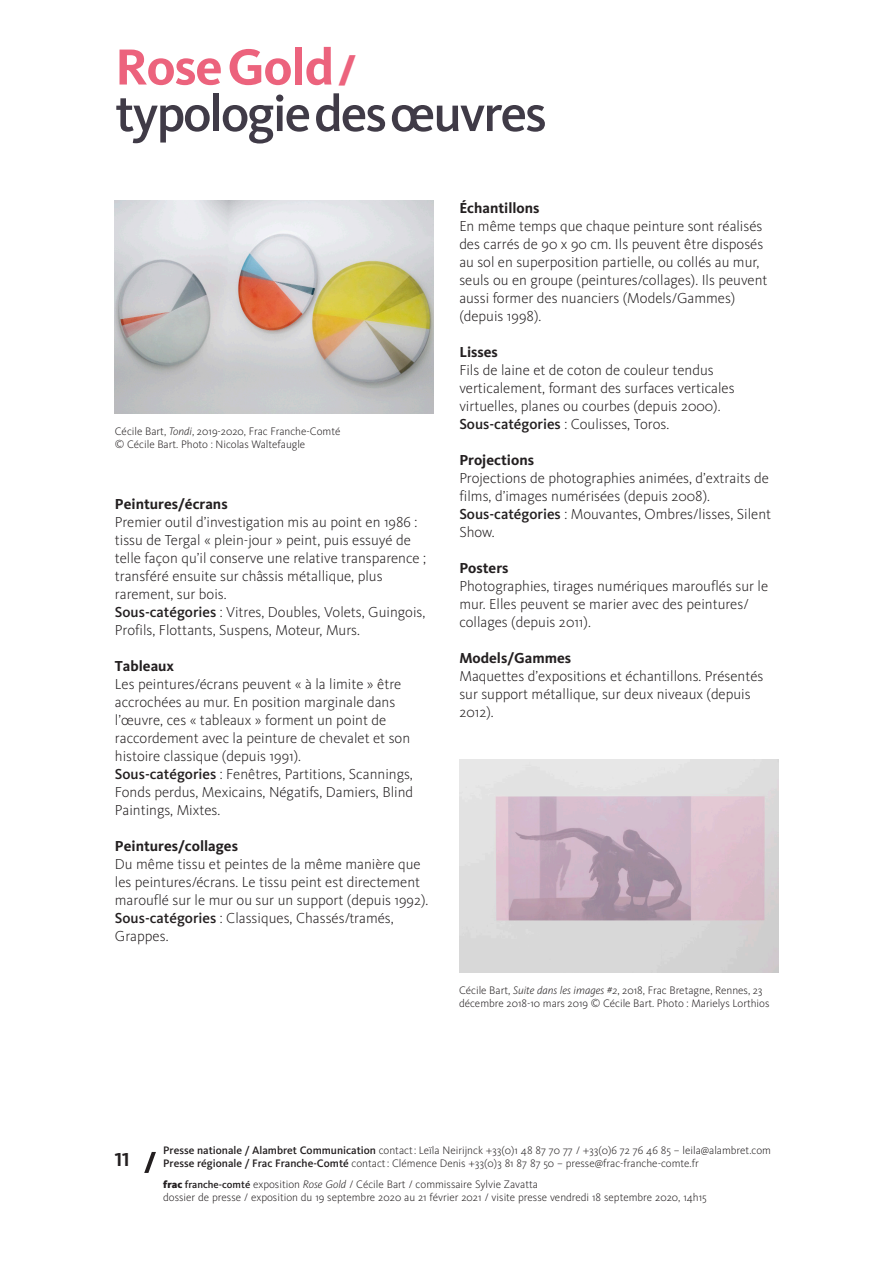
<style>
.page{position:relative;width:893px;height:1263px;background:#fff}
.page>*{position:absolute;margin:0;border:0;box-sizing:border-box;transform-origin:0 0}
.Normal_e{font:500 52.5px "Kievit";letter-spacing:-.04em;color:#403b47}
.Normal_e-2{font:700 52.5px "Kievit";letter-spacing:-.02em;color:#ec637d}
.t1{font:19.5px "Kievit Bold SC";color:#231f20}
.t2{font:300 15px/18px "Kievit";color:#231f20}
.t3{font:700 15px "Kievit";color:#231f20}
.technique_oeuvre{font:300 11.25px/13.5px "Kievit";color:#231f20}
.s1{font-weight:900;font-size:34.5px}
.s2{font-style:italic}
.s3{font-weight:500}
.s4{font-weight:900;font-size:10.5px}
.s5{font-weight:500;font-size:10.5px}
</style>
<div class="page">
<img style="left:459px;top:760px;width:319px;height:213px">
<img style="left:115px;top:201px;width:319px;height:213px">
<svg style="left:144px;top:1152px;width:12px;height:21px"></svg>
<p class="Normal_e-2" style="left:115px;top:36px;width:242px">Rose Gold<span class="s1">/</span></p>
<p class="Normal_e" style="left:115px;top:83px;width:433px">typologie des œuvres</p>
<p class="technique_oeuvre" style="left:115px;top:424px;width:227px">Cécile Bart, <span class="s2">Tondi</span>, 2019-2020, Frac Franche-Comté</p>
<p class="technique_oeuvre" style="left:115px;top:438px;width:192px">© Cécile Bart. Photo : Nicolas Waltefaugle</p>
<p class="t3" style="left:115px;top:496px;width:114px">Peintures/écrans</p>
<p class="t2" style="left:115px;top:514px;width:313px">Premier outil d’investigation mis au point en 1986 : tissu de Tergal « plein-jour » peint, puis essuyé de telle façon qu’il conserve une relative transparence ; transféré ensuite sur châssis métallique, plus rarement, sur bois.</p>
<p class="t2" style="left:115px;top:604px;width:312px"><span class="s3">Sous-catégories</span> : Vitres, Doubles, Volets, Guingois,<br>Profils, Flottants, Suspens, Moteur, Murs.</p>
<p class="t3" style="left:115px;top:658px;width:61px">Tableaux</p>
<p class="t2" style="left:115px;top:676px;width:297px">Les peintures/écrans peuvent « à la limite » être accrochées au mur. En position marginale dans l’œuvre, ces « tableaux » forment un point de raccordement avec la peinture de chevalet et son histoire classique (depuis 1991).</p>
<p class="t2" style="left:115px;top:766px;width:300px;text-align:justify"><span class="s3">Sous-catégories</span> : Fenêtres, Partitions, Scannings, Fonds perdus, Mexicains, Négatifs, Damiers, Blind Paintings, Mixtes.</p>
<p class="t3" style="left:115px;top:838px;width:125px">Peintures/collages</p>
<p class="t2" style="left:115px;top:856px;width:315px">Du même tissu et peintes de la même manière que les peintures/écrans. Le tissu peint est directement marouflé sur le mur ou sur un support (depuis 1992).</p>
<p class="t2" style="left:115px;top:910px;width:280px"><span class="s3">Sous-catégories</span> : Classiques, Chassés/tramés,<br>Grappes.</p>
<p class="t3" style="left:459px;top:199px;width:82px">Échantillons</p>
<p class="t2" style="left:459px;top:217px;width:310px">En même temps que chaque peinture sont réalisés des carrés de 90 x 90 cm. Ils peuvent être disposés au sol en superposition partielle, ou collés au mur, seuls ou en groupe (peintures/collages). Ils peuvent aussi former des nuanciers (Models/Gammes) (depuis 1998).</p>
<p class="t3" style="left:459px;top:343px;width:40px">Lisses</p>
<p class="t2" style="left:459px;top:361px;width:277px">Fils de laine et de coton de couleur tendus verticalement, formant des surfaces verticales virtuelles, planes ou courbes (depuis 2000).</p>
<p class="t2" style="left:459px;top:415px;width:211px"><span class="s3">Sous-catégories</span> : Coulisses, Toros.</p>
<p class="t3" style="left:459px;top:451px;width:76px">Projections</p>
<p class="t2" style="left:459px;top:469px;width:311px">Projections de photographies animées, d’extraits de films, d’images numérisées (depuis 2008).</p>
<p class="t2" style="left:459px;top:505px;width:313px"><span class="s3">Sous-catégories</span> : Mouvantes, Ombres/lisses, Silent<br>Show.</p>
<p class="t3" style="left:459px;top:559px;width:51px">Posters</p>
<p class="t2" style="left:459px;top:577px;width:310px">Photographies, tirages numériques marouflés sur le mur. Elles peuvent se marier avec des peintures/ collages (depuis 2011).</p>
<p class="t3" style="left:459px;top:649px;width:113px">Models/Gammes</p>
<p class="t2" style="left:459px;top:667px;width:306px">Maquettes d’expositions et échantillons. Présentés sur support métallique, sur deux niveaux (depuis<br>2012).</p>
<p class="technique_oeuvre" style="left:459px;top:983px;width:312px">Cécile Bart, <span class="s2">Suite dans les images #2</span>, 2018, Frac Bretagne, Rennes, 23 décembre 2018-10 mars 2019 © Cécile Bart. Photo : Marielys Lorthios</p>
<h2 class="t1" style="left:115px;top:1148px;width:17px">11</h2>
<p class="technique_oeuvre" style="left:163px;top:1143px;width:609px"><span class="s3">Presse nationale / Alambret Communication</span> contact: Leïla Neirijnck +33(0)1 48 87 70 77 / +33(0)6 72 76 46 85 – leila@alambret.com<br><span class="s3">Presse régionale / Frac Franche-Comté</span> contact: Clémence Denis +33(0)3 81 87 87 50 – presse@frac-franche-comte.fr</p>
<p class="technique_oeuvre" style="left:163px;top:1177px;width:376px"><span class="s4">frac</span> <span class="s5">franche-comté</span> exposition <span class="s2">Rose Gold</span> / Cécile Bart / commissaire Sylvie Zavatta</p>
<p class="technique_oeuvre" style="left:163px;top:1191px;width:545px">dossier de presse / exposition du 19 septembre 2020 au 21 février 2021 / visite presse vendredi 18 septembre 2020, 14h15</p>
</div>
